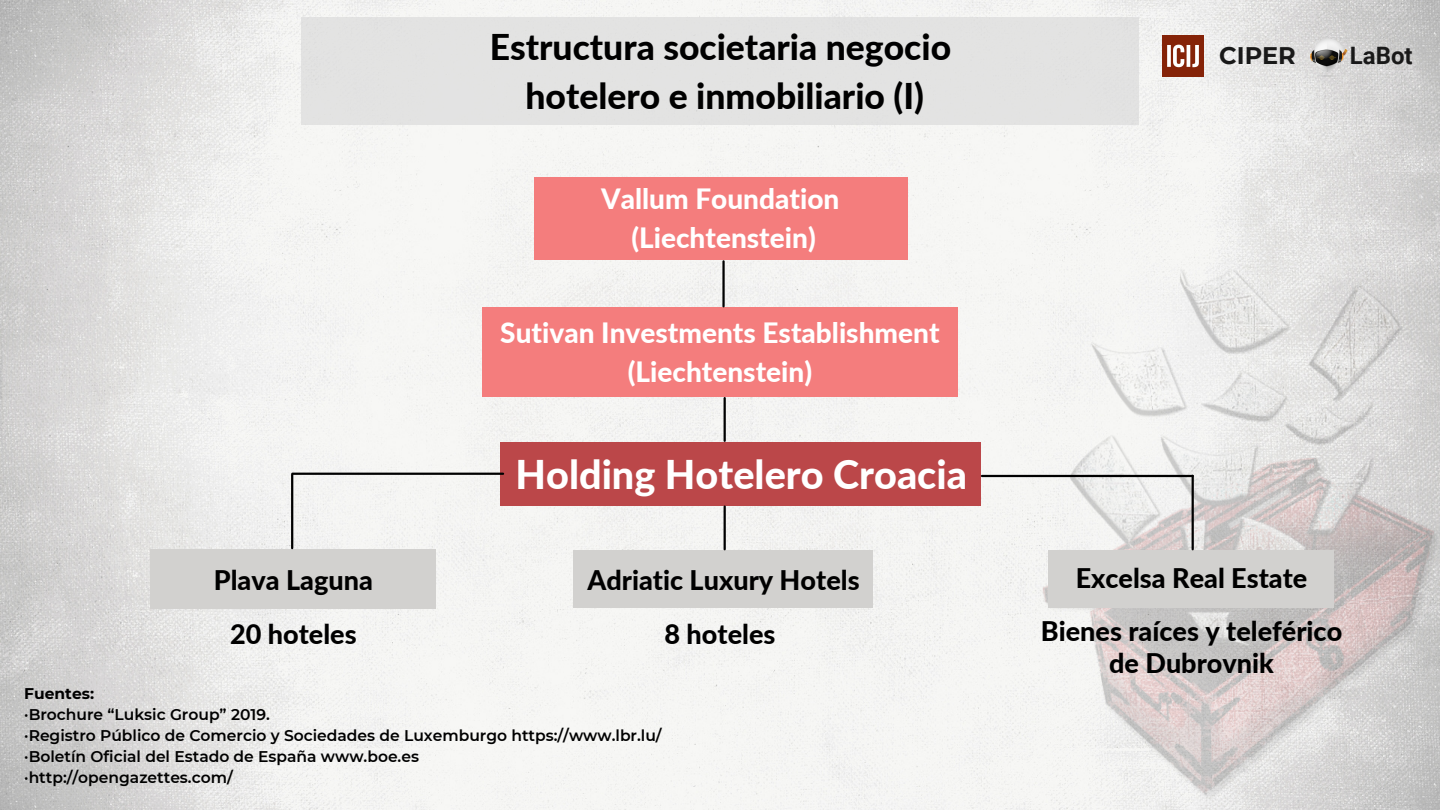
<style>
.page{position:relative;width:1440px;height:810px;background:#fff}
.page>*{position:absolute;margin:0;border:0;box-sizing:border-box;transform-origin:0 0}
.t1{font:800 39.6px "Lato";color:#fff}
.t2{font:800 35.5px "Lato";color:#000}
.t3{font:800 28px/39px "Lato";color:#fff;text-align:center}
.t4{font:800 27px/31.5px "Lato";color:#000;text-align:center}
.t5{font:700 24px "Montserrat";color:#191919}
.t6{font:700 24px "Roboto";color:#191919}
.t7{font:600 15.5px "Montserrat";color:#000}
.t8{font:700 15.5px "Montserrat";color:#000}
</style>
<div class="page">
<img style="left:0;top:0;width:1440px;height:810px">
<div style="left:301px;top:17px;width:838px;height:108px;background:#e3e3e2"></div>
<img style="left:789px;top:84px;width:651px;height:726px">
<img style="left:1163px;top:35px;width:41px;height:41px">
<img style="left:1298px;top:35px;width:52px;height:46px">
<div style="left:500px;top:442px;width:481px;height:64px;background:#bb4749"></div>
<div style="left:482px;top:307px;width:476px;height:90px;background:#f47d7d"></div>
<div style="left:534px;top:177px;width:373px;height:83px;background:#f47d7d"></div>
<div style="left:150px;top:549px;width:286px;height:60px;background:#d2d1cf"></div>
<div style="left:574px;top:550px;width:299px;height:58px;background:#d2d1cf"></div>
<div style="left:1049px;top:550px;width:285px;height:58px;background:#d2d1cf"></div>
<hr style="left:291px;top:475px;width:2px;height:73px;background:#000">
<hr style="left:292px;top:473px;width:211px;height:2px;background:#000">
<hr style="left:724px;top:507px;width:2px;height:42px;background:#000">
<hr style="left:982px;top:475px;width:211px;height:2px;background:#000">
<hr style="left:1192px;top:476px;width:2px;height:73px;background:#000">
<hr style="left:724px;top:398px;width:2px;height:43px;background:#000">
<hr style="left:722px;top:261px;width:3px;height:45px;background:#000">
<p class="t2" style="left:490px;top:25px;width:463px">Estructura societaria negocio</p>
<p class="t2" style="left:525px;top:74px;width:400px">hotelero e inmobiliario (I)</p>
<p class="t3" style="left:601px;top:179px;width:240px">Vallum Foundation</p>
<p class="t3" style="left:631px;top:218px;width:186px">(Liechtenstein)</p>
<p class="t3" style="left:500px;top:313px;width:441px">Sutivan Investments Establishment (Liechtenstein)</p>
<p class="t1" style="left:515px;top:450px;width:453px">Holding Hotelero Croacia</p>
<p class="t5" style="left:1219px;top:41px;width:78px">CIPER</p>
<p class="t6" style="left:1350px;top:42px;width:64px">LaBot</p>
<p class="t4" style="left:214px;top:564px;width:161px">Plava Laguna</p>
<p class="t4" style="left:587px;top:564px;width:274px">Adriatic Luxury Hotels</p>
<p class="t4" style="left:1076px;top:562px;width:233px">Excelsa Real Estate</p>
<p class="t4" style="left:230px;top:618px;width:128px">20 hoteles</p>
<p class="t4" style="left:665px;top:618px;width:112px">8 hoteles</p>
<p class="t4" style="left:1041px;top:615px;width:303px">Bienes raíces y teleférico de Dubrovnik</p>
<p class="t8" style="left:24px;top:684px;width:71px">Fuentes:</p>
<p class="t7" style="left:24px;top:705px;width:247px">·Brochure “Luksic Group” 2019.</p>
<p class="t7" style="left:24px;top:726px;width:639px">·Registro Público de Comercio y Sociedades de Luxemburgo https://www.lbr.lu/</p>
<p class="t7" style="left:24px;top:747px;width:396px">·Boletín Oficial del Estado de España www.boe.es</p>
<p class="t7" style="left:24px;top:768px;width:210px">·http://opengazettes.com/</p>
</div>
